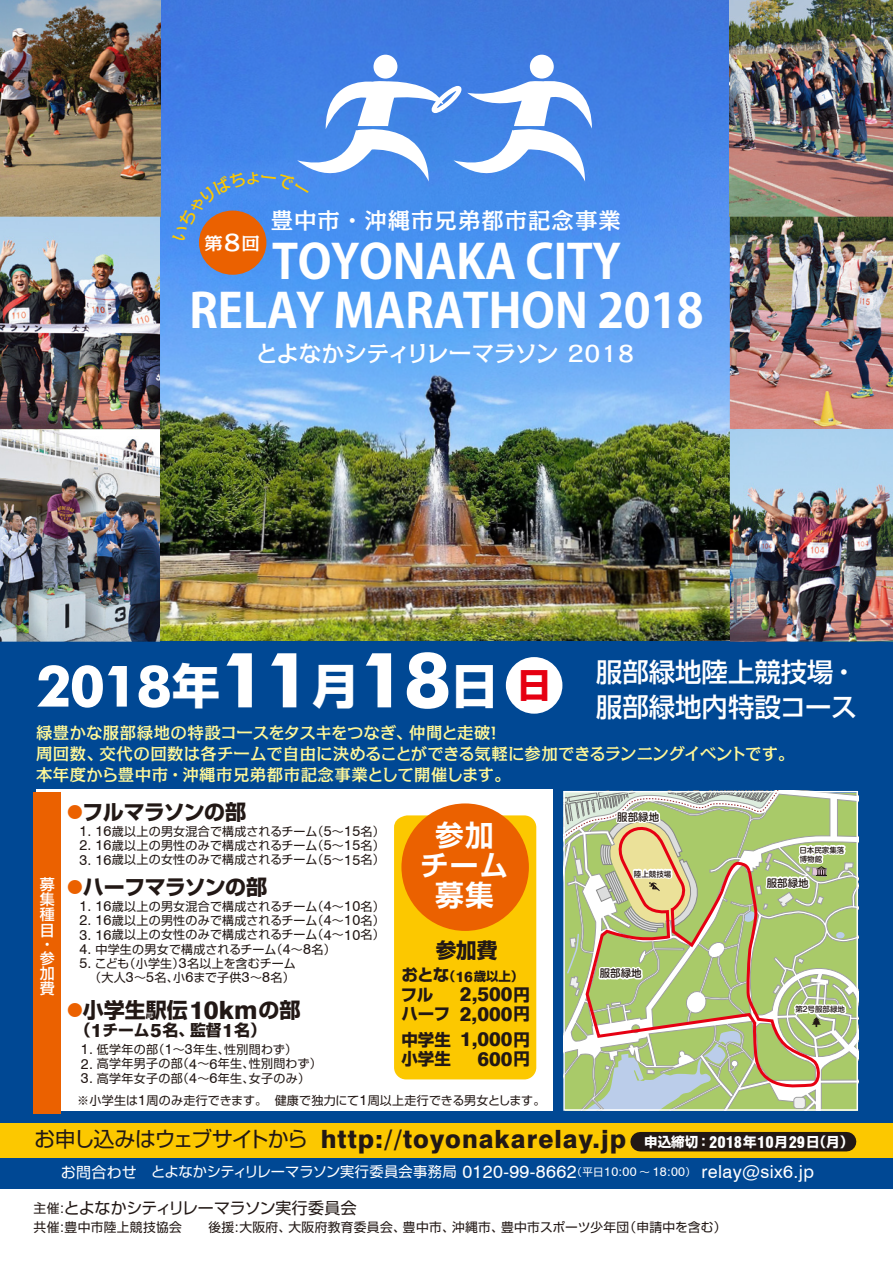
<style>
.page{position:relative;width:893px;height:1263px;background:#fff}
.page>*{position:absolute;margin:0;border:0;box-sizing:border-box;transform-origin:0 0}
.t1{font:700 57.3px "Futura BT";color:#fff}
.t2{font:700 47.1px/48.3px "Koz Go Pr 6 N";letter-spacing:-.01em;color:#fff;text-align:center}
.t3{font:700 28.65px/30.2px "Shin Go Pro De";letter-spacing:.045em;color:#fff;text-align:center}
.t4{font:500 26.4px/34.2px "Shin Go Pro";color:#fff}
.t5{font:800 25.2px "Swiss 721 BT";letter-spacing:.04em;color:#221815}
.t6{font:500 22.65px "Kakumin Pro";letter-spacing:-.015em;color:#fff}
.t7{font:500 22.5px "Kakumin Pro";letter-spacing:.04em;color:#fff}
.t8{font:700 21px "Shin Go Pro";letter-spacing:-.02em;color:#221815}
.t9{font:700 20.7px "Shin Go Pro";color:#221815}
.t10{font:800 19.8px/19.5px "Swiss 721 BT";color:#221815;text-align:right}
.t11{font:18px "Swiss 721 BT";letter-spacing:.02em;color:#fff}
.t12{font:500 17.55px "Kakumin Pro";color:#fff;scale:1.05 1}
.t13{font:500 16.5px/21px "Kakumin Pro";color:#fff899}
.t14{font:700 16.5px "Shin Go Pro";color:#221815}
.t15{font:15.9px "Shin Go Pro";letter-spacing:-.01em;color:#221815}
.t16{font:700 15.75px "Shin Go Pro";color:#221815}
.t17{font:500 15px/15.3px "Shin Go Pro";color:#fff}
.t18{font:700 13.5px "Shin Go Pro";color:#fff}
.t19{font:12.75px "Shin Go Pro";letter-spacing:.025em;color:#221815}
.t20{font:700 12.3px "Shin Go Pro";color:#221815}
.t21{font:12px/22.5px "Shin Go Pro";letter-spacing:.025em;color:#221815}
.t22{font:500 10.5px "Shin M Go Pro";color:#221815}
.t23{font:500 7.5px/9px "Shin M Go Pro";color:#221815}
.s1{font-size:22.8px}
.s2{font-family:"Shin Go Pro";font-size:47.7px}
.s3{font-size:76.35px}
.s4{font-family:"Shin Go Pro";font-size:34.2px;color:#e60012}
.s5{font-size:15.75px;color:#eb6100}
.s6{font-family:"Swiss 721 BT";font-size:14.4px}
.s7{font-size:16.5px}
.s8{font-family:"Swiss 721 BT";font-weight:800;font-size:14.85px}
.s9{font-family:"Shin Go Pro";font-weight:700;font-size:16.5px}
.s10{font-family:"Swiss 721 BT";font-weight:800;font-size:25.2px}
.s11{font-family:"Swiss 721 BT";font-weight:800;font-size:18.9px}
.s12{font-family:"Shin Go Pro";font-weight:400;font-size:21px}
.s13{font-family:"Swiss 721 BT";font-weight:900;font-stretch:condensed;font-size:15.45px}
.s14{font-family:"Shin Go Pro";font-size:15px}
.s15{font-family:"Shin Go Pro";font-size:14.25px}
.s16{font-family:"Shin Go Pro";font-size:10.5px}
.s17{font-size:12.6px}
.s18{font-size:12.75px}
</style>
<div class="page">
<img style="left:160px;top:0;width:570px;height:641px">
<div style="left:0;top:641px;width:893px;height:547px;background:#004894"></div>
<img style="left:0;top:0;width:160px;height:642px">
<img style="left:730px;top:0;width:163px;height:642px">
<svg style="left:563px;top:791px;width:295px;height:320px;background:#bdc891"></svg>
<div style="left:37px;top:789px;width:516px;height:322px;background:#fff"></div>
<div style="left:34px;top:792px;width:27px;height:322px;background:#eb6100"></div>
<div style="left:0;top:1123px;width:893px;height:34px;background:#fcc800"></div>
<div style="left:506px;top:657px;width:56px;height:57px;background:#fff;border-radius:50%"></div>
<div style="left:530px;top:55px;width:24px;height:24px;background:#fff;border-radius:50%"></div>
<div style="left:373px;top:55px;width:24px;height:24px;background:#fff;border-radius:50%"></div>
<div style="left:199px;top:211px;width:67px;height:64px;background:#eb6100;border-radius:50%"></div>
<div style="left:640px;top:1132px;width:207px;height:19px;background:#221815"></div>
<div style="left:394px;top:815px;width:142px;height:264px;background:#fcc800;border-radius:12px"></div>
<div style="left:401px;top:803px;width:128px;height:128px;background:#eb6100;border-radius:50%"></div>
<svg style="left:172px;top:74px;width:420px;height:167px"></svg>
<h3 class="t7" style="left:271px;top:202px;width:352px">豊中市・沖縄市兄弟都市記念事業</h3>
<h2 class="t2" style="left:189px;top:239px;width:516px">TOYONAKA CITY<br>RELAY MARATHON 2018</h2>
<h3 class="t6" style="left:256px;top:335px;width:380px">とよなかシティリレーマラソン 2018</h3>
<h3 class="t12" style="left:205px;top:230px;width:54px">第<span class="s1">8</span>回</h3>
<h1 class="t1" style="left:36px;top:651px;width:517px">2018<span class="s2">年</span><span class="s3">11</span><span class="s2">月</span><span class="s3">18</span><span class="s2">日</span><span class="s4">日</span></h1>
<h3 class="t13" style="left:36px;top:720px;width:760px">緑豊かな服部緑地の特設コースをタスキをつなぎ、仲間と走破！<br>周回数、交代の回数は各チームで自由に決めることができる気軽に参加できるランニングイベントです。本年度から豊中市・沖縄市兄弟都市記念事業として開催します。</h3>
<h3 class="t4" style="left:596px;top:652px;width:263px">服部緑地陸上競技場・服部緑地内特設コース</h3>
<p class="t17" style="left:40px;top:874px;width:16px;text-align:justify">募集種目</p>
<p class="t17" style="left:40px;top:935px;width:16px;line-height:13.8px">・参</p>
<p class="t17" style="left:40px;top:964px;width:16px">加費</p>
<h3 class="t8" style="left:67px;top:795px;width:181px"><span class="s5">●</span>フルマラソンの部</h3>
<h3 class="t3" style="left:420px;top:817px;width:89px">参加チーム募集</h3>
<p class="t21" style="left:79px;top:818px;width:307px"><span class="s6">1. 16</span>歳以上の男女混合で構成されるチーム（<span class="s6">5</span>～<span class="s6">15</span>名）</p>
<p class="t21" style="left:79px;top:833px;width:307px"><span class="s6">2. 16</span>歳以上の男性のみで構成されるチーム（<span class="s6">5</span>～<span class="s6">15</span>名）</p>
<p class="t21" style="left:79px;top:847px;width:307px"><span class="s6">3. 16</span>歳以上の女性のみで構成されるチーム（<span class="s6">5</span>～<span class="s6">15</span>名）</p>
<h3 class="t8" style="left:67px;top:870px;width:202px"><span class="s5">●</span>ハーフマラソンの部</h3>
<p class="t21" style="left:79px;top:893px;width:307px"><span class="s6">1. 16</span>歳以上の男女混合で構成されるチーム（<span class="s6">4</span>～<span class="s6">10</span>名）</p>
<p class="t21" style="left:79px;top:908px;width:307px"><span class="s6">2. 16</span>歳以上の男性のみで構成されるチーム（<span class="s6">4</span>～<span class="s6">10</span>名）</p>
<p class="t21" style="left:79px;top:922px;width:307px"><span class="s6">3. 16</span>歳以上の女性のみで構成されるチーム（<span class="s6">4</span>～<span class="s6">10</span>名）</p>
<p class="t21" style="left:79px;top:936px;width:258px"><span class="s6">4.</span> 中学生の男女で構成されるチーム（<span class="s6">4</span>～<span class="s6">8</span>名）</p>
<p class="t21" style="left:79px;top:955px;width:218px;line-height:14.2px;text-align:right"><span class="s6">5.</span> こども（小学生）<span class="s6">3</span>名以上を含むチーム（大人<span class="s6">3</span>～<span class="s6">5</span>名、小<span class="s6">6</span>まで子供<span class="s6">3</span>～<span class="s6">8</span>名）</p>
<h3 class="t9" style="left:436px;top:934px;width:63px">参加費</h3>
<p class="t20" style="left:401px;top:967px;width:123px"><span class="s7">おとな</span>（<span class="s8">16</span>歳以上）</p>
<h3 class="t14" style="left:401px;top:981px;width:34px">フル</h3>
<h3 class="t10" style="left:401px;top:984px;width:130px">2,500<span class="s9">円<br>ハーフ</span> 2,000<span class="s9">円</span></h3>
<h3 class="t10" style="left:401px;top:1029px;width:130px"><span class="s9">中学生</span> 1,000<span class="s9">円</span></h3>
<h3 class="t14" style="left:401px;top:1046px;width:51px">小学生</h3>
<h3 class="t10" style="left:477px;top:1049px;width:54px">600<span class="s9">円</span></h3>
<h3 class="t8" style="left:67px;top:994px;width:235px"><span class="s5">●</span>小学生駅伝<span class="s10">10km</span>の部</h3>
<h3 class="t16" style="left:67px;top:1018px;width:200px">　（<span class="s11">1</span>チーム<span class="s11">5</span>名、監督<span class="s11">1</span>名）</h3>
<p class="t21" style="left:81px;top:1037px;width:218px"><span class="s6">1.</span> 低学年の部（<span class="s6">1</span>～<span class="s6">3</span>年生、性別問わず）</p>
<p class="t21" style="left:81px;top:1051px;width:242px"><span class="s6">2.</span> 高学年男子の部（<span class="s6">4</span>～<span class="s6">6</span>年生、性別問わず）</p>
<p class="t21" style="left:77px;top:1065px;width:470px;text-indent:4px"><span class="s6">3.</span> 高学年女子の部（<span class="s6">4</span>～<span class="s6">6</span>年生、女子のみ）<br>※小学生は<span class="s6">1</span>周のみ走行できます。　健康で独力にて<span class="s6">1</span>周以上走行できる男女とします。</p>
<p class="t22" style="left:617px;top:808px;width:43px">服部緑地</p>
<p class="t23" style="left:634px;top:868px;width:39px">陸上競技場</p>
<p class="t22" style="left:600px;top:965px;width:43px">服部緑地</p>
<p class="t23" style="left:800px;top:844px;width:46px">日本民家集落博物館</p>
<p class="t22" style="left:767px;top:874px;width:43px">服部緑地</p>
<p class="t23" style="left:795px;top:1004px;width:51px">第2号服部緑地</p>
<h3 class="t5" style="left:34px;top:1123px;width:593px"><span class="s12">お申し込みはウェブサイトから</span> http://toyonakarelay.jp</h3>
<p class="t18" style="left:644px;top:1131px;width:211px">申込締切：<span class="s13">2018</span>年<span class="s13">10</span>月<span class="s13">29</span>日（月）</p>
<h3 class="t11" style="left:61px;top:1161px;width:755px"><span class="s14">お問合わせ</span><span class="s15">　とよなかシティリレーマラソン実行委員会事務局</span> 0120-99-8662<span class="s16">（平日</span><span class="s17">10:00</span> <span class="s16">～</span> <span class="s17">18:00</span><span class="s16">）</span> relay@six6.jp</h3>
<h3 class="t15" style="left:34px;top:1195px;width:325px"><span class="s18">主催:</span>とよなかシティリレーマラソン実行委員会</h3>
<p class="t19" style="left:34px;top:1216px;width:694px">共催:豊中市陸上競技協会　　後援:大阪府、大阪府教育委員会、豊中市、沖縄市、豊中市スポーツ少年団（申請中を含む）</p>
</div>
